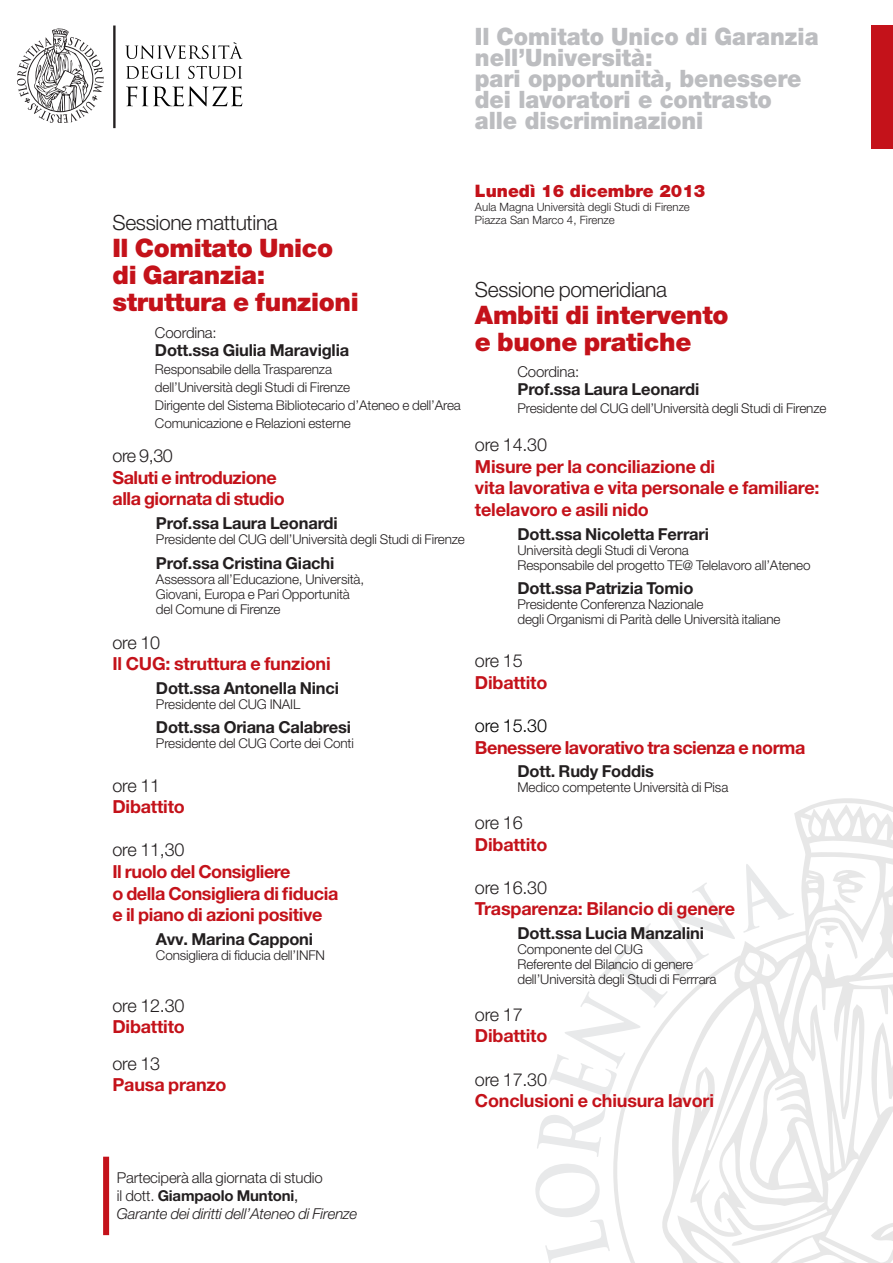
<style>
.page{position:relative;width:893px;height:1263px;background:#fff}
.page>*{position:absolute;margin:0;border:0;box-sizing:border-box;transform-origin:0 0}
.t1{font:900 25.5px "Helvetica Neue LT Pro";letter-spacing:-.015em;color:#c4121a}
.t2{font:900 24px "Helvetica Neue LT Pro";letter-spacing:-.005em;color:#bcbdc0;scale:.95 1}
.t3{font:300 21px "Helvetica Neue LT Pro";letter-spacing:-.015em;color:#231f20}
.t4{font:700 18px/21.6px "Helvetica Neue LT Pro";letter-spacing:-.01em;color:#c4121a}
.t5{font:300 18px "Helvetica Neue LT Pro";letter-spacing:-.01em;color:#231f20}
.t6{font:700 18px "Helvetica Neue LT Pro";letter-spacing:-.03em;color:#c4121a}
.t7{font:300 18px "Helvetica Neue LT Pro";letter-spacing:-.01em;color:#000}
.t8{font:900 17.25px "Helvetica Neue LT Pro";color:#c4121a}
.t9{font:700 16.5px "Helvetica Neue LT Pro";letter-spacing:-.01em;color:#231f20}
.t10{font:300 15px "Helvetica Neue LT Pro";letter-spacing:-.01em;color:#231f20}
.t11{font:italic 300 15px "Helvetica Neue LT Pro";letter-spacing:-.01em;color:#231f20}
.t12{font:700 15px "Helvetica Neue LT Pro";letter-spacing:-.01em;color:#231f20}
.t13{font:300 13.5px/18px "Helvetica Neue LT Pro";letter-spacing:-.01em;color:#231f20}
.t14{font:300 11.4px "Helvetica Neue LT Pro";color:#231f20}
.s1{font-weight:300}
.s2{font-weight:400}
</style>
<div class="page">
<svg style="left:535px;top:1164px;width:75px;height:99px"></svg>
<svg style="left:537px;top:923px;width:114px;height:234px"></svg>
<svg style="left:611px;top:925px;width:48px;height:338px"></svg>
<svg style="left:659px;top:798px;width:234px;height:465px"></svg>
<hr style="left:113px;top:26px;width:3px;height:102px;background:#231f20">
<svg style="left:126px;top:86px;width:116px;height:20px"></svg>
<svg style="left:126px;top:66px;width:116px;height:13px"></svg>
<svg style="left:125px;top:42px;width:118px;height:17px"></svg>
<svg style="left:17px;top:28px;width:87px;height:95px"></svg>
<div style="left:872px;top:26px;width:21px;height:123px;background:#c4121a"></div>
<div style="left:103px;top:1157px;width:6px;height:78px;background:#c4121a"></div>
<p class="t2" style="left:475px;top:22px;width:363px">Il Comitato Unico di Garanzia</p>
<p class="t2" style="left:475px;top:43px;width:189px">nell’Università:</p>
<p class="t2" style="left:475px;top:64px;width:345px">pari opportunità, benessere</p>
<p class="t2" style="left:475px;top:85px;width:314px">dei lavoratori e contrasto</p>
<p class="t2" style="left:475px;top:106px;width:242px">alle discriminazioni</p>
<p class="t3" style="left:112px;top:210px;width:167px">Sessione mattutina</p>
<p class="t1" style="left:112px;top:233px;width:222px">Il Comitato Unico</p>
<p class="t1" style="left:112px;top:260px;width:154px">di Garanzia:</p>
<p class="t1" style="left:112px;top:287px;width:248px">struttura e funzioni</p>
<p class="t10" style="left:155px;top:323px;width:63px">Coordina:</p>
<p class="t9" style="left:155px;top:339px;width:196px">Dott.ssa Giulia Maraviglia</p>
<p class="t13" style="left:155px;top:360px;width:178px">Responsabile della Trasparenza</p>
<p class="t13" style="left:155px;top:378px;width:197px">dell’Università degli Studi di Firenze</p>
<p class="t13" style="left:155px;top:396px;width:307px">Dirigente del Sistema Bibliotecario d’Ateneo e dell’Area<br>Comunicazione e Relazioni esterne</p>
<p class="t5" style="left:112px;top:445px;width:62px">ore 9,30</p>
<p class="t4" style="left:112px;top:466px;width:166px">Saluti e introduzione</p>
<p class="t4" style="left:112px;top:488px;width:174px">alla giornata di studio</p>
<p class="t9" style="left:156px;top:513px;width:183px">Prof.ssa Laura Leonardi</p>
<p class="t13" style="left:156px;top:530px;width:310px">Presidente del CUG dell’Università degli Studi di Firenze</p>
<p class="t9" style="left:156px;top:552px;width:180px">Prof.ssa Cristina Giachi</p>
<p class="t13" style="left:156px;top:569px;width:210px">Assessora all’Educazione, Università,</p>
<p class="t13" style="left:156px;top:584px;width:195px">Giovani, Europa e Pari Opportunità</p>
<p class="t13" style="left:156px;top:599px;width:126px">del Comune di Firenze</p>
<p class="t5" style="left:112px;top:631px;width:49px">ore 10</p>
<p class="t4" style="left:112px;top:653px;width:220px">Il CUG: struttura e funzioni</p>
<p class="t9" style="left:156px;top:678px;width:185px">Dott.ssa Antonella Ninci</p>
<p class="t13" style="left:156px;top:695px;width:146px">Presidente del CUG INAIL</p>
<p class="t9" style="left:156px;top:717px;width:197px">Dott.ssa Oriana Calabresi</p>
<p class="t13" style="left:156px;top:734px;width:199px">Presidente del CUG Corte dei Conti</p>
<p class="t5" style="left:112px;top:774px;width:49px">ore 11</p>
<p class="t4" style="left:112px;top:795px;width:74px">Dibattito</p>
<p class="t5" style="left:112px;top:839px;width:74px">ore 11,30</p>
<p class="t4" style="left:112px;top:860px;width:179px">Il ruolo del Consigliere</p>
<p class="t6" style="left:112px;top:882px;width:227px">o della Consigliera di fiducia</p>
<p class="t4" style="left:112px;top:903px;width:211px">e il piano di azioni positive</p>
<p class="t9" style="left:156px;top:929px;width:159px">Avv. Marina Capponi</p>
<p class="t13" style="left:156px;top:946px;width:171px">Consigliera di fiducia dell’INFN</p>
<p class="t5" style="left:112px;top:994px;width:74px">ore 12.30</p>
<p class="t4" style="left:112px;top:1015px;width:74px">Dibattito</p>
<p class="t5" style="left:112px;top:1052px;width:49px">ore 13</p>
<p class="t4" style="left:112px;top:1074px;width:116px">Pausa pranzo</p>
<p class="t8" style="left:475px;top:180px;width:232px">Lunedì 16 dicembre 2013</p>
<p class="t14" style="left:475px;top:199px;width:216px">Aula Magna Università degli Studi di Firenze</p>
<p class="t14" style="left:475px;top:213px;width:141px">Piazza San Marco 4, Firenze</p>
<p class="t3" style="left:475px;top:276px;width:193px">Sessione pomeridiana</p>
<p class="t1" style="left:475px;top:299px;width:255px">Ambiti di intervento</p>
<p class="t1" style="left:475px;top:326px;width:218px">e buone pratiche</p>
<p class="t10" style="left:517px;top:363px;width:63px">Coordina:</p>
<p class="t9" style="left:517px;top:379px;width:183px">Prof.ssa Laura Leonardi</p>
<p class="t13" style="left:517px;top:399px;width:310px">Presidente del CUG dell’Università degli Studi di Firenze</p>
<p class="t5" style="left:475px;top:434px;width:74px">ore 14.30</p>
<p class="t4" style="left:475px;top:455px;width:242px">Misure per la conciliazione di</p>
<p class="t4" style="left:475px;top:476px;width:346px">vita lavorativa e vita personale e familiare: telelavoro e asili nido</p>
<p class="t9" style="left:517px;top:524px;width:193px">Dott.ssa Nicoletta Ferrari</p>
<p class="t13" style="left:517px;top:541px;width:173px">Università degli Studi di Verona</p>
<p class="t13" style="left:517px;top:556px;width:294px">Responsabile del progetto TE@ Telelavoro all’Ateneo</p>
<p class="t9" style="left:517px;top:578px;width:177px">Dott.ssa Patrizia Tomio</p>
<p class="t13" style="left:517px;top:595px;width:187px">Presidente Conferenza Nazionale</p>
<p class="t13" style="left:517px;top:610px;width:265px">degli Organismi di Parità delle Università italiane</p>
<p class="t5" style="left:475px;top:650px;width:49px">ore 15</p>
<p class="t4" style="left:475px;top:671px;width:74px">Dibattito</p>
<p class="t7" style="left:475px;top:715px;width:74px">ore 15.30</p>
<p class="t4" style="left:475px;top:736px;width:332px">Benessere lavorativo tra scienza e norma</p>
<p class="t9" style="left:517px;top:761px;width:138px">Dott. Rudy Foddis</p>
<p class="t13" style="left:517px;top:778px;width:212px">Medico competente Università di Pisa</p>
<p class="t5" style="left:475px;top:811px;width:49px">ore 16</p>
<p class="t4" style="left:475px;top:833px;width:74px">Dibattito</p>
<p class="t5" style="left:475px;top:876px;width:74px">ore 16.30</p>
<p class="t4" style="left:475px;top:898px;width:262px">Trasparenza: Bilancio di genere</p>
<p class="t9" style="left:517px;top:923px;width:188px">Dott.ssa Lucia Manzalini</p>
<p class="t13" style="left:517px;top:940px;width:127px">Componente del CUG</p>
<p class="t13" style="left:517px;top:955px;width:177px">Referente del Bilancio di genere</p>
<p class="t13" style="left:517px;top:970px;width:201px">dell’Università degli Studi di Ferrrara</p>
<p class="t5" style="left:475px;top:1003px;width:49px">ore 17</p>
<p class="t4" style="left:475px;top:1024px;width:74px">Dibattito</p>
<p class="t5" style="left:475px;top:1068px;width:74px">ore 17.30</p>
<p class="t4" style="left:475px;top:1089px;width:241px">Conclusioni e chiusura lavori</p>
<p class="t10" style="left:117px;top:1169px;width:207px">Parteciperà alla giornata di studio</p>
<p class="t12" style="left:117px;top:1186px;width:183px"><span class="s1">il dott.</span> Giampaolo Muntoni<span class="s2">,</span></p>
<p class="t11" style="left:117px;top:1205px;width:242px">Garante dei diritti dell’Ateneo di Firenze</p>
</div>
